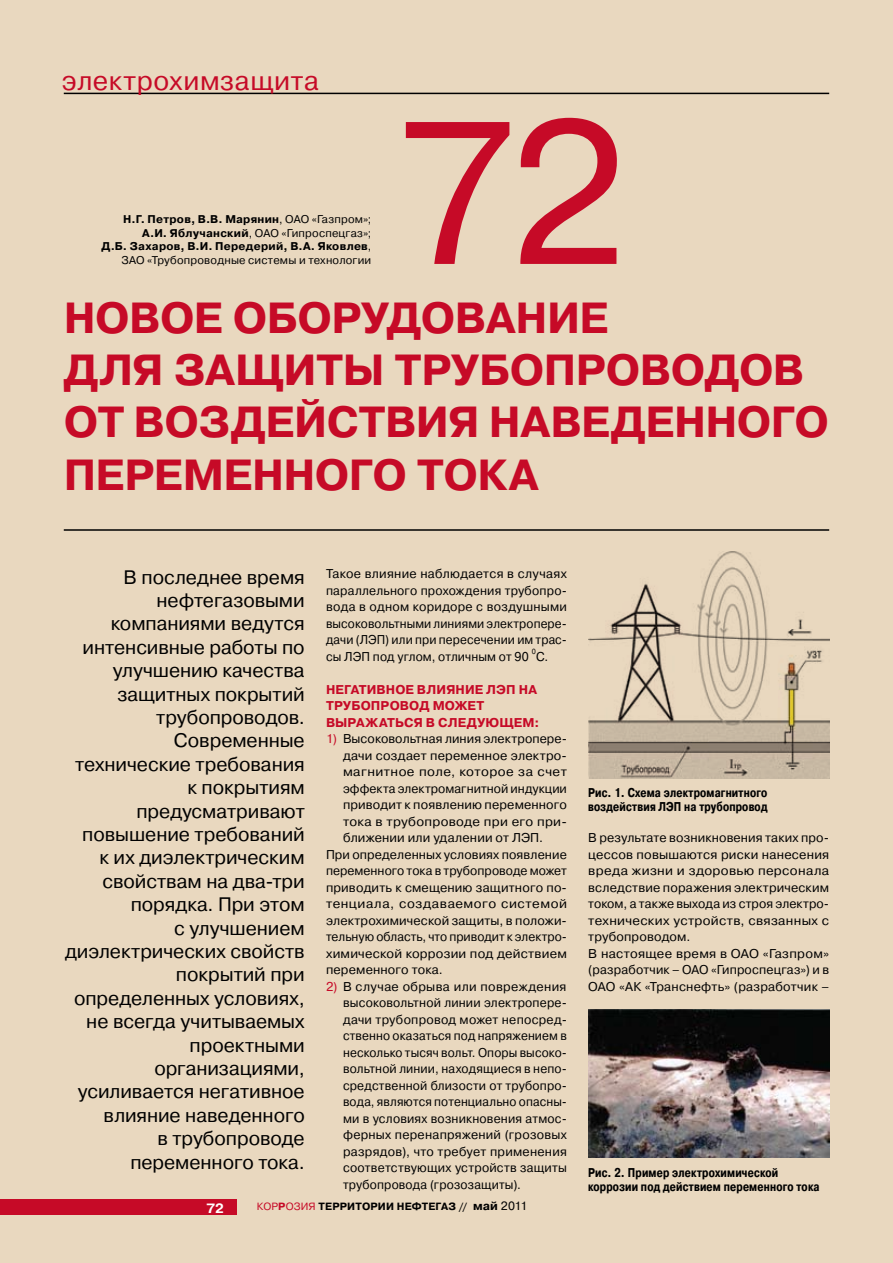
<style>
.page{position:relative;width:893px;height:1263px;background:#e9d8bf}
.page>*{position:absolute;margin:0;border:0;box-sizing:border-box;transform-origin:0 0}
.t1{font:202.65px "Pragmatica C";color:#c60a27}
.t2{font:700 43.5px/52.2px "Pragmatica C";letter-spacing:-.01em;color:#c60a27}
.t3{font:27px "Pragmatica C";letter-spacing:.025em;color:#c60a27}
.t4{font:19.5px/23.4px "Pragmatica C";letter-spacing:-.005em;color:#000;text-align:right}
.t5{font:700 13.5px "Pragmatica C";color:#fff}
.t6{font:12.75px/16.5px "Pragmatica C";letter-spacing:.015em;color:#000;text-align:justify}
.t7{font:700 12.75px/13.5px "Pragmatica Cond C";letter-spacing:.015em;color:#000;scale:.96 1}
.t8{font:12.75px "Pragmatica C";letter-spacing:.015em;color:#000;scale:.96 1}
.t9{font:700 12.75px/16.5px "Pragmatica C";letter-spacing:.01em;color:#c60a27}
.t10{font:12.75px "Pragmatica C";letter-spacing:.015em;color:#000;scale:.95 1}
.t11{font:12.75px "Pragmatica C";letter-spacing:.04em;color:#000;scale:1.05 1}
.t12{font:12.75px "Pragmatica C";letter-spacing:.035em;color:#000;scale:1.05 1}
.t13{font:12.75px "Pragmatica C";letter-spacing:.015em;color:#000;scale:1.04 1}
.t14{font:700 11.25px/13.5px "Pragmatica C";letter-spacing:.025em;color:#000;text-align:right}
.t15{font:700 10.5px "Pragmatica C";letter-spacing:.015em;color:#000}
.t16{font:7.5px "Pragmatica C";color:#000;scale:.95 1}
.s1{font-weight:400}
.s2{color:#c60a27}
.s3{font-weight:400;color:#c60a27}
.s4{font-size:12px}
.s5{font-weight:400;font-size:12px}
</style>
<div class="page">
<hr style="left:64px;top:93px;width:765px;height:1px;background:#000">
<div style="left:0;top:1199px;width:237px;height:16px;background:#c60a27"></div>
<hr style="left:64px;top:529px;width:765px;height:2px;background:#000">
<img style="left:588px;top:551px;width:241px;height:228px">
<img style="left:588px;top:1009px;width:241px;height:148px">
<h3 class="t3" style="left:62px;top:66px;width:259px">электрохимзащита</h3>
<h1 class="t1" style="left:399px;top:82px;width:229px">72</h1>
<h2 class="t2" style="left:64px;top:292px;width:479px">Новое оборудование для защиты трубопро</h2>
<p class="t14" style="left:101px;top:213px;width:271px">Н.Г. Петров, В.В. Марянин<span class="s1">, ОАО «Газпром»; </span>А.И. Яблучанский<span class="s1">, ОАО «Гипроспецгаз»;<br></span>Д.Б. Захаров, В.И. Передерий, В.А. Яковлев<span class="s1">, ЗАО «Трубопроводные системы и технологии</span></p>
<h2 class="t2" style="left:64px;top:344px;width:742px;text-indent:576px">водов от воздействия наведенного<br>пере</h2>
<h2 class="t2" style="left:183px;top:449px;width:72px">менного</h2>
<h2 class="t2" style="left:417px;top:449px;width:120px">то ка</h2>
<p class="t4" style="left:65px;top:565px;width:241px">В последнее время нефтегазовыми компаниями ведутся интенсивные работы по улучшению качества защитных покрытий трубопроводов.<br>Современные технические требования к покрытиям предусматривают повышение требований<br>к их диэлектрическим свойствам на два-три порядка. При этом<br>с улучшением диэлектрических свойств покрытий при определенных условиях, не всегда учитываемых проектными организациями, усиливается негативное влияние наведенного<br>в трубопроводе переменного тока.</p>
<p class="t6" style="left:326px;top:566px;width:242px">Такое влияние наблюдается в случаях параллельного прохождения трубопро&shy;вода в одном коридоре с воздушными высоковольтными линиями электропере&shy;дачи (ЛЭП) или при пересечении им трас&shy;сы ЛЭП под углом, отличным от 90</p>
<p class="t16" style="left:532px;top:648px;width:6px">0</p>
<p class="t10" style="left:536px;top:649px;width:14px">С.</p>
<p class="t9" style="left:326px;top:681px;width:19px">Негати</p>
<p class="t9" style="left:377px;top:681px;width:20px">вное</p>
<p class="t9" style="left:417px;top:681px;width:49px">влияние</p>
<p class="t9" style="left:486px;top:681px;width:43px">ЛЭП на</p>
<p class="t9" style="left:326px;top:698px;width:46px">трубопро</p>
<p class="t9" style="left:326px;top:698px;width:215px;text-indent:74px">вод может выражаться в следующем:</p>
<p class="t6" style="left:326px;top:731px;width:243px"><span class="s2">1)</span> Высоковольтная линия электропере-</p>
<p class="t6" style="left:343px;top:747px;width:225px">дачи создает переменное электро-</p>
<p class="t12" style="left:343px;top:765px;width:215px">магнитное поле, которое за счет</p>
<p class="t8" style="left:343px;top:781px;width:235px">эффекта электромагнитной индукции</p>
<p class="t6" style="left:343px;top:797px;width:225px">приводит к появлению переменного</p>
<p class="t13" style="left:343px;top:814px;width:217px">тока в трубопроводе при его при-</p>
<p class="t6" style="left:343px;top:830px;width:201px">ближении или удалении от ЛЭП.</p>
<p class="t6" style="left:326px;top:846px;width:242px">При определенных условиях появление</p>
<p class="t8" style="left:326px;top:864px;width:252px">переменного тока в трубопроводе может</p>
<p class="t6" style="left:326px;top:879px;width:242px">приводить к смещению защитного по-</p>
<p class="t11" style="left:326px;top:897px;width:231px">тенциала, создаваемого системой</p>
<p class="t6" style="left:326px;top:912px;width:242px">электрохимической защиты, в положи-</p>
<p class="t10" style="left:326px;top:930px;width:255px">тельную область, что приводит к электро-</p>
<p class="t6" style="left:326px;top:945px;width:242px">химической коррозии под действием</p>
<p class="t6" style="left:326px;top:962px;width:118px">переменного тока.</p>
<p class="t6" style="left:343px;top:978px;width:225px;text-indent:-17px"><span class="s2">2)</span> В случае обрыва или повреждения высоковольтной линии электропере&shy;дачи трубопровод может непосред&shy;ственно оказаться под напряжением в несколько тысяч вольт. Опоры высоко&shy;вольтной линии, находящиеся в непо&shy;средственной близости от трубопро&shy;вода, являются потенциально опасны&shy;ми в условиях возникновения атмос&shy;ферных перенапряжений (грозовых разрядов), что требует применения соответствующих устройств защиты трубопровода (грозозащиты).</p>
<p class="t5" style="left:206px;top:1200px;width:19px">72</p>
<p class="t15" style="left:257px;top:1200px;width:272px"><span class="s3">КОР</span><span class="s2">Р</span><span class="s3">ОЗИЯ</span> ТЕРРИТОРИИ НЕФТЕГАЗ // <span class="s4">май</span> <span class="s5">2011</span></p>
<p class="t7" style="left:588px;top:786px;width:188px">Рис. 1. Схема электромагнитного воздействия ЛЭП на трубопровод</p>
<p class="t6" style="left:588px;top:829px;width:242px;text-align:left">В результате возникновения таких про&shy;цессов повышаются риски нанесения вреда жизни и здоровью персонала вследствие поражения электрическим током, а также выхода из строя электро&shy;технических устройств, связанных с трубопроводом.<br>В настоящее время в ОАО «Газпром» (разработчик – ОАО «Гипроспецгаз») и в ОАО «АК «Транснефть» (разработчик –</p>
<p class="t7" style="left:588px;top:1166px;width:242px">Рис. 2. Пример электрохимической коррозии под действием переменного тока</p>
</div>
